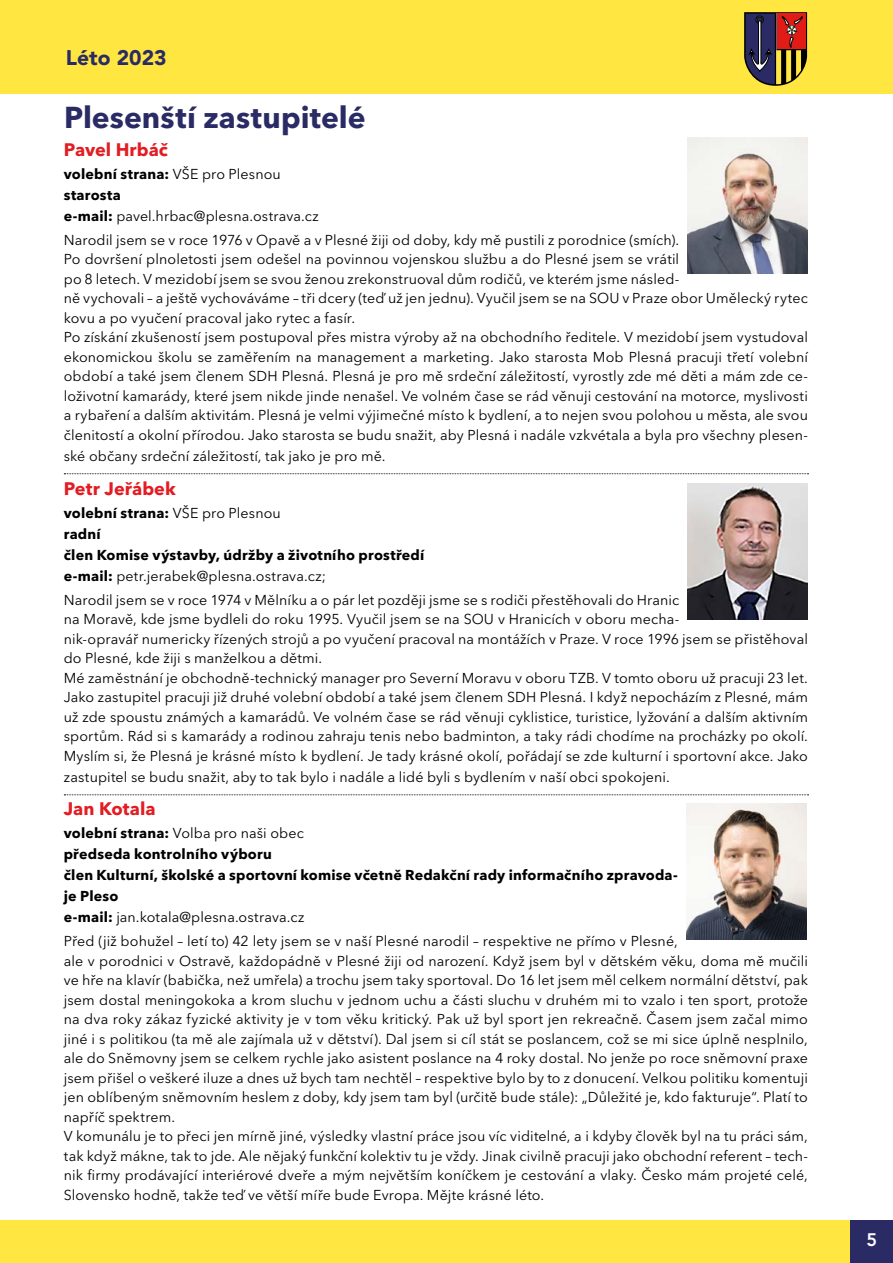
<style>
.page{position:relative;width:893px;height:1263px;background:#fff}
.page>*{position:absolute;margin:0;border:0;box-sizing:border-box;transform-origin:0 0}
.t1{font:700 30px "Avenir Next LT Pro";color:#2a2b65}
.t2{font:900 21px "Avenir LT Std";color:#2a2b65}
.t3{font:700 18px "Avenir Next LT Pro";letter-spacing:.005em;color:#e21c22}
.t4{font:800 18px "Avenir LT Std";color:#fff}
.t5{font:14.25px/19.5px "Avenir Next LT Pro";letter-spacing:.01em;color:#000}
.t6{font:700 14.25px/21px "Avenir Next LT Pro";letter-spacing:.015em;color:#000}
.s1{font-weight:700}
.s2{font-weight:400}
</style>
<div class="page">
<div style="left:0;top:0;width:893px;height:94px;background:#ffe640"></div>
<div style="left:0;top:1220px;width:893px;height:43px;background:#ffe640"></div>
<svg style="left:744px;top:12px;width:63px;height:74px"></svg>
<div style="left:850px;top:1220px;width:43px;height:43px;background:#2a2b65"></div>
<svg style="left:64px;top:794px;width:744px;height:1px"></svg>
<svg style="left:64px;top:473px;width:744px;height:1px"></svg>
<img style="left:688px;top:138px;width:120px;height:136px">
<img style="left:688px;top:484px;width:120px;height:135px">
<img style="left:686px;top:803px;width:120px;height:136px">
<h2 class="t2" style="left:66px;top:44px;width:102px">Léto 2023</h2>
<h1 class="t1" style="left:64px;top:99px;width:303px">Plesenští zastupitelé</h1>
<p class="t3" style="left:64px;top:139px;width:106px">Pavel Hrbáč</p>
<p class="t5" style="left:64px;top:164px;width:256px;line-height:21px"><span class="s1">volební strana:</span> VŠE pro Plesnou <span class="s1">starosta<br>e-mail:</span> pavel.hrbac@plesna.ostrava.cz</p>
<p class="t5" style="left:64px;top:230px;width:746px">Narodil jsem se v roce 1976 v Opavě a v Plesné žiji od doby, kdy mě pustili z porodnice (smích).<br>Po dovršení plnoletosti jsem odešel na povinnou vojenskou službu a do Plesné jsem se vrátil<br>po 8 letech. V mezidobí jsem se svou ženou zrekonstruoval dům rodičů, ve kterém jsme násled-<br>ně vychovali – a ještě vychováváme – tři dcery (teď už jen jednu). Vyučil jsem se na SOU v Praze obor Umělecký rytec kovu a po vyučení pracoval jako rytec a fasír.<br>Po získání zkušeností jsem postupoval přes mistra výroby až na obchodního ředitele. V mezidobí jsem vystudoval ekonomickou školu se zaměřením na management a marketing. Jako starosta Mob Plesná pracuji třetí volební období a také jsem členem SDH Plesná. Plesná je pro mě srdeční záležitostí, vyrostly zde mé děti a mám zde ce&shy;loživotní kamarády, které jsem nikde jinde nenašel. Ve volném čase se rád věnuji cestování na motorce, myslivosti a rybaření a dalším aktivitám. Plesná je velmi výjimečné místo k bydlení, a to nejen svou polohou u města, ale svou členitostí a okolní přírodou. Jako starosta se budu snažit, aby Plesná i nadále vzkvétala a byla pro všechny plesen-</p>
<p class="t5" style="left:64px;top:446px;width:323px">ské občany srdeční záležitostí, tak jako je pro mě.</p>
<p class="t3" style="left:64px;top:477px;width:114px">Petr Jeřábek</p>
<p class="t6" style="left:64px;top:502px;width:362px">volební strana: <span class="s2">VŠE pro Plesnou<br></span>radní<br>člen Komise výstavby, údržby a životního prostředí e-mail: <span class="s2">petr.jerabek@plesna.ostrava.cz;</span></p>
<p class="t5" style="left:64px;top:590px;width:746px">Narodil jsem se v roce 1974 v Mělníku a o pár let později jsme se s rodiči přestěhovali do Hranic<br>na Moravě, kde jsme bydleli do roku 1995. Vyučil jsem se na SOU v Hranicích v oboru mecha-<br>nik-opravář numericky řízených strojů a po vyučení pracoval na montážích v Praze. V roce 1996 jsem se přistěhoval do Plesné, kde žiji s manželkou a dětmi.<br>Mé zaměstnání je obchodně-technický manager pro Severní Moravu v oboru TZB. V tomto oboru už pracuji 23 let.<br>Jako zastupitel pracuji již druhé volební období a také jsem členem SDH Plesná. I když nepocházím z Plesné, mám už zde spoustu známých a kamarádů. Ve volném čase se rád věnuji cyklistice, turistice, lyžování a dalším aktivním sportům. Rád si s kamarády a rodinou zahraju tenis nebo badminton, a taky rádi chodíme na procházky po okolí.<br>Myslím si, že Plesná je krásné místo k bydlení. Je tady krásné okolí, pořádají se zde kulturní i sportovní akce. Jako</p>
<p class="t5" style="left:64px;top:767px;width:607px">zastupitel se budu snažit, aby to tak bylo i nadále a lidé byli s bydlením v naší obci spokojeni.</p>
<p class="t3" style="left:64px;top:798px;width:93px">Jan Kotala</p>
<p class="t6" style="left:64px;top:823px;width:615px">volební strana: <span class="s2">Volba pro naši obec<br></span>předseda kontrolního výboru<br>člen Kulturní, školské a sportovní komise včetně Redakční rady informačního zpravoda&shy;je Pleso<br>e-mail: <span class="s2">jan.kotala@plesna.ostrava.cz</span></p>
<p class="t5" style="left:64px;top:931px;width:746px">Před (již bohužel – letí to) 42 lety jsem se v naší Plesné narodil – respektive ne přímo v Plesné,<br>ale v porodnici v Ostravě, každopádně v Plesné žiji od narození. Když jsem byl v dětském věku, doma mě mučili ve hře na klavír (babička, než umřela) a trochu jsem taky sportoval. Do 16 let jsem měl celkem normální dětství, pak jsem dostal meningokoka a krom sluchu v jednom uchu a části sluchu v druhém mi to vzalo i ten sport, protože na dva roky zákaz fyzické aktivity je v tom věku kritický. Pak už byl sport jen rekreačně. Časem jsem začal mimo jiné i s politikou (ta mě ale zajímala už v dětství). Dal jsem si cíl stát se poslancem, což se mi sice úplně nesplnilo, ale do Sněmovny jsem se celkem rychle jako asistent poslance na 4 roky dostal. No jenže po roce sněmovní praxe jsem přišel o veškeré iluze a dnes už bych tam nechtěl – respektive bylo by to z donucení. Velkou politiku komentuji jen oblíbeným sněmovním heslem z doby, kdy jsem tam byl (určitě bude stále): „Důležité je, kdo fakturuje“. Platí to napříč spektrem.<br>V komunálu je to přeci jen mírně jiné, výsledky vlastní práce jsou víc viditelné, a i kdyby člověk byl na tu práci sám, tak když mákne, tak to jde. Ale nějaký funkční kolektiv tu je vždy. Jinak civilně pracuji jako obchodní referent – tech&shy;nik firmy prodávající interiérové dveře a mým největším koníčkem je cestování a vlaky. Česko mám projeté celé, Slovensko hodně, takže teď ve větší míře bude Evropa. Mějte krásné léto.</p>
<p class="t4" style="left:866px;top:1229px;width:12px">5</p>
</div>
